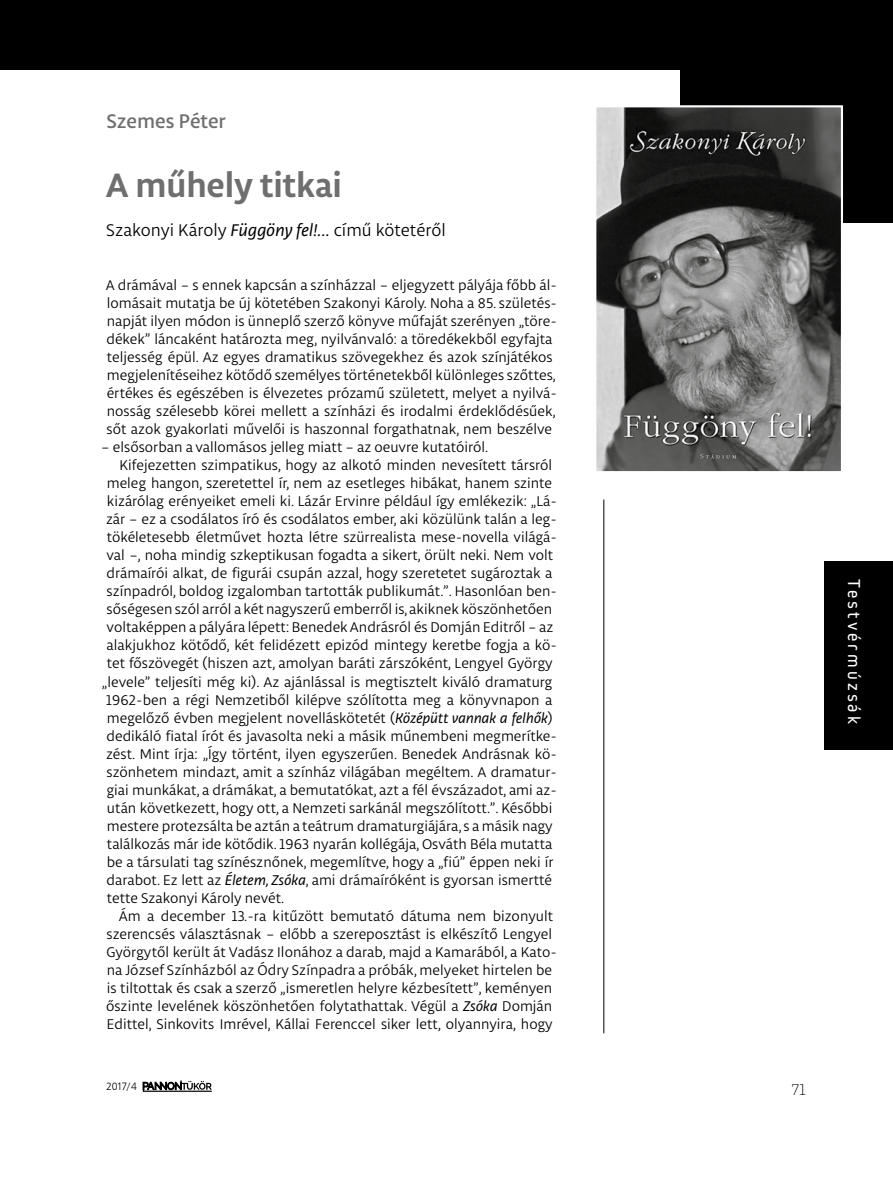
<style>
.page{position:relative;width:893px;height:1191px;background:#fff}
.page>*{position:absolute;margin:0;border:0;box-sizing:border-box;transform-origin:0 0}
.t1{font:700 36px "Libertad";color:#706f6f}
.t2{font:500 21px "Libertad";color:#706f6f}
.t3{font:18px "Libertad";color:#000}
.t4{font:18px "Kiro";letter-spacing:.18em;color:#fff}
.t5{font:100 16.5px "Libertad";color:#000}
.t6{font:15px/18px "Libertad";color:#000}
.t7{font:10.5px "H Humanist 777 Lt BT";color:#000}
.s1{font-style:italic}
</style>
<div class="page">
<svg style="left:143px;top:1080px;width:69px;height:11px"></svg>
<div style="left:680px;top:48px;width:213px;height:175px;background:#000"></div>
<img style="left:597px;top:108px;width:243px;height:362px">
<div style="left:594px;top:105px;width:249px;height:368px;border:2px solid #fff"></div>
<div style="left:0;top:0;width:893px;height:70px;background:#000"></div>
<hr style="left:603px;top:499px;width:1px;height:534px;background:#000">
<div style="left:825px;top:561px;width:68px;height:188px;background:#000"></div>
<h2 class="t2" style="left:106px;top:108px;width:121px">Szemes Péter</h2>
<h1 class="t1" style="left:106px;top:160px;width:238px">A műhely titkai</h1>
<p class="t3" style="left:106px;top:219px;width:341px">Szakonyi Károly <span class="s1">Függöny fel!...</span> című kötetéről</p>
<p class="t6" style="left:106px;top:276px;width:453px">A drámával – s ennek kapcsán a színházzal – eljegyzett pályája főbb ál&shy;lomásait mutatja be új kötetében Szakonyi Károly. Noha a 85. születés&shy;napját ilyen módon is ünneplő szerző könyve műfaját szerényen „töre&shy;dékek” láncaként határozta meg, nyilvánvaló: a töredékekből egyfajta teljesség épül. Az egyes dramatikus szövegekhez és azok színjátékos megjelenítéseihez kötődő személyes történetekből különleges szőttes, értékes és egészében is élvezetes prózamű született, melyet a nyilvá&shy;nosság szélesebb körei mellett a színházi és irodalmi érdeklődésűek, sőt azok gyakorlati művelői is haszonnal forgathatnak, nem beszélve</p>
<p class="t6" style="left:101px;top:438px;width:389px">– elsősorban a vallomásos jelleg miatt – az oeuvre kutatóiról.</p>
<p class="t6" style="left:120px;top:456px;width:434px">Kifejezetten szimpatikus, hogy az alkotó minden nevesített társról</p>
<p class="t6" style="left:107px;top:474px;width:447px">meleg hangon, szeretettel ír, nem az esetleges hibákat, hanem szinte</p>
<p class="t6" style="left:107px;top:492px;width:452px">kizárólag erényeiket emeli ki. Lázár Ervinre például így emlékezik: „Lá-</p>
<p class="t6" style="left:106px;top:510px;width:452px">zár – ez a csodálatos író és csodálatos ember, aki közülünk talán a leg-</p>
<p class="t6" style="left:107px;top:528px;width:452px">tökéletesebb életművet hozta létre szürrealista mese-novella világá-</p>
<p class="t6" style="left:107px;top:546px;width:448px">val –, noha mindig szkeptikusan fogadta a sikert, örült neki. Nem volt</p>
<p class="t6" style="left:107px;top:564px;width:447px">drámaírói alkat, de figurái csupán azzal, hogy szeretetet sugároztak a</p>
<p class="t6" style="left:107px;top:582px;width:452px">színpadról, boldog izgalomban tartották publikumát.”. Hasonlóan ben-</p>
<p class="t6" style="left:107px;top:600px;width:447px">sőségesen szól arról a két nagyszerű emberről is, akiknek köszönhetően</p>
<p class="t6" style="left:107px;top:618px;width:448px">voltaképpen a pályára lépett: Benedek Andrásról és Domján Editről – az</p>
<p class="t6" style="left:107px;top:636px;width:452px">alakjukhoz kötődő, két felidézett epizód mintegy keretbe fogja a kö-</p>
<p class="t6" style="left:107px;top:654px;width:447px">tet főszövegét (hiszen azt, amolyan baráti zárszóként, Lengyel György</p>
<p class="t6" style="left:102px;top:672px;width:452px">„levele” teljesíti még ki). Az ajánlással is megtisztelt kiváló dramaturg</p>
<p class="t6" style="left:106px;top:690px;width:448px">1962-ben a régi Nemzetiből kilépve szólította meg a könyvnapon a</p>
<p class="t6" style="left:107px;top:708px;width:447px">megelőző évben megjelent novelláskötetét (<span class="s1">Középütt vannak a felhők</span>)</p>
<p class="t6" style="left:107px;top:726px;width:452px">dedikáló fiatal írót és javasolta neki a másik műnembeni megmerítke-</p>
<p class="t6" style="left:106px;top:744px;width:452px">zést. Mint írja: „Így történt, ilyen egyszerűen. Benedek Andrásnak kö-</p>
<p class="t6" style="left:107px;top:762px;width:452px">szönhetem mindazt, amit a színház világában megéltem. A dramatur-</p>
<p class="t6" style="left:107px;top:780px;width:452px">giai munkákat, a drámákat, a bemutatókat, azt a fél évszázadot, ami az-</p>
<p class="t6" style="left:107px;top:798px;width:447px">után következett, hogy ott, a Nemzeti sarkánál megszólított.”. Későbbi</p>
<p class="t6" style="left:107px;top:816px;width:447px">mestere protezsálta be aztán a teátrum dramaturgiájára, s a másik nagy</p>
<p class="t6" style="left:107px;top:834px;width:447px">találkozás már ide kötődik. 1963 nyarán kollégája, Osváth Béla mutatta</p>
<p class="t6" style="left:107px;top:852px;width:448px">be a társulati tag színésznőnek, megemlítve, hogy a „fiú” éppen neki ír</p>
<p class="t6" style="left:107px;top:870px;width:447px">darabot. Ez lett az <span class="s1">Életem, Zsóka</span>, ami drámaíróként is gyorsan ismertté</p>
<p class="t6" style="left:107px;top:888px;width:179px">tette Szakonyi Károly nevét.</p>
<p class="t6" style="left:119px;top:906px;width:436px">Ám a december 13.-ra kitűzött bemutató dátuma nem bizonyult</p>
<p class="t6" style="left:107px;top:924px;width:447px">szerencsés választásnak – előbb a szereposztást is elkészítő Lengyel</p>
<p class="t6" style="left:106px;top:942px;width:452px">Györgytől került át Vadász Ilonához a darab, majd a Kamarából, a Kato-</p>
<p class="t6" style="left:107px;top:960px;width:447px">na József Színházból az Ódry Színpadra a próbák, melyeket hirtelen be</p>
<p class="t6" style="left:107px;top:978px;width:447px">is tiltottak és csak a szerző „ismeretlen helyre kézbesített”, keményen</p>
<p class="t6" style="left:106px;top:996px;width:448px">őszinte levelének köszönhetően folytathattak. Végül a <span class="s1">Zsóka</span> Domján</p>
<p class="t6" style="left:107px;top:1014px;width:447px">Edittel, Sinkovits Imrével, Kállai Ferenccel siker lett, olyannyira, hogy</p>
<p class="t7" style="left:106px;top:1080px;width:32px">2017/4</p>
<p class="t5" style="left:791px;top:1079px;width:16px">71</p>
<p class="t4" style="left:864px;top:579px;width:147px;rotate:90deg">Testvérmúzsák</p>
</div>
